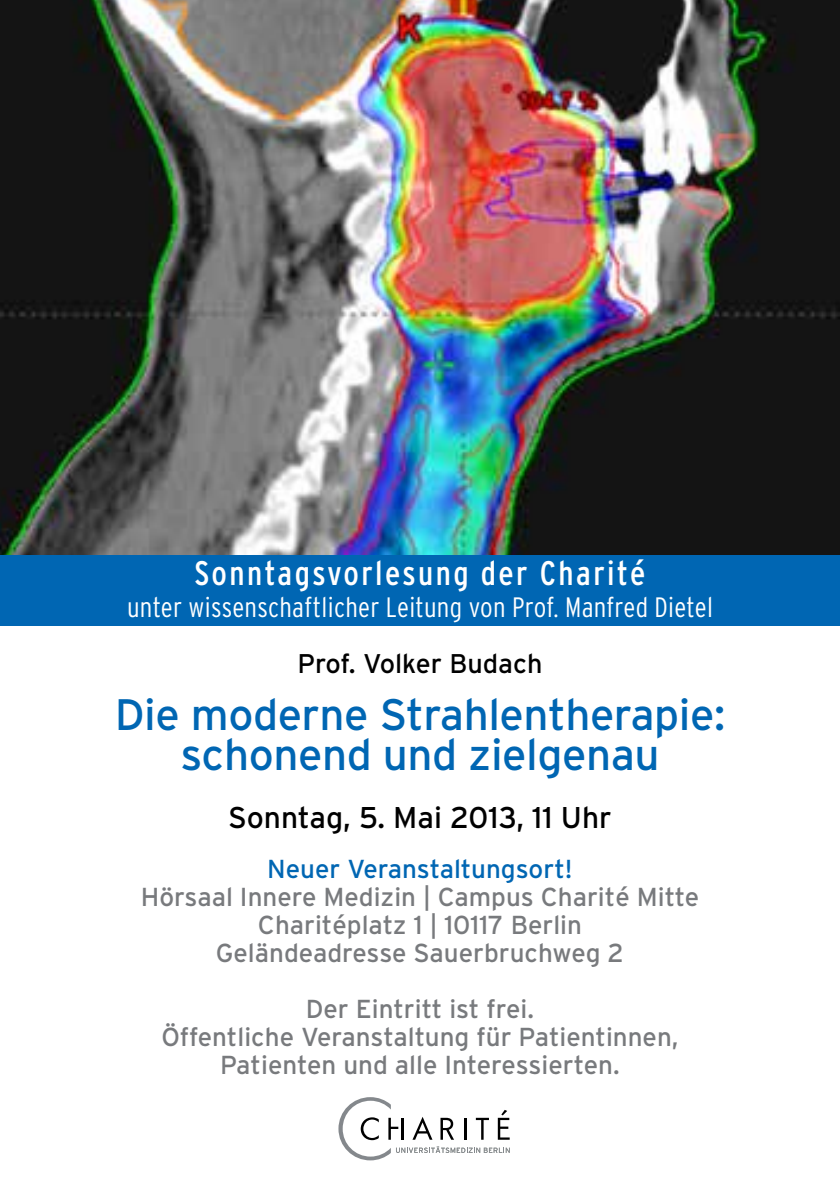
<style>
.page{position:relative;width:840px;height:1191px;background:#fff}
.page>*{position:absolute;margin:0;border:0;box-sizing:border-box;transform-origin:0 0}
.t1{font:44px/40px "Interstate";letter-spacing:-.01em;color:#0066b3;text-align:center}
.t2{font:condensed 34px "Interstate";letter-spacing:.07em;color:#fff}
.t3{font:30px "Interstate";color:#000}
.t4{font:300 condensed 28px "Interstate";letter-spacing:.01em;color:#fff}
.t5{font:27px "Interstate";color:#000}
.t6{font:26px/28px "Interstate";color:#787a7d;text-align:center}
.t7{font:26px "Interstate";color:#0066b3}
</style>
<div class="page">
<svg style="left:338px;top:1097px;width:171px;height:63px"></svg>
<img style="left:0;top:0;width:839px;height:555px">
<div style="left:0;top:555px;width:839px;height:70px;background:#0066b3"></div>
<h2 class="t2" style="left:194px;top:554px;width:452px">Sonntagsvorlesung der Charité</h2>
<p class="t4" style="left:127px;top:591px;width:587px">unter wissenschaftlicher Leitung von Prof. Manfred Dietel</p>
<p class="t5" style="left:297px;top:649px;width:246px">Prof. Volker Budach</p>
<h1 class="t1" style="left:115px;top:694px;width:611px">Die moderne Strahlentherapie: schonend und zielgenau</h1>
<p class="t3" style="left:228px;top:800px;width:385px">Sonntag, 5. Mai 2013, 11 Uhr</p>
<p class="t7" style="left:267px;top:854px;width:307px">Neuer Veranstaltungsort!</p>
<p class="t6" style="left:141px;top:883px;width:559px">Hörsaal Innere Medizin | Campus Charité Mitte<br>Charitéplatz 1 | 10117 Berlin<br>Geländeadresse Sauerbruchweg 2</p>
<p class="t6" style="left:161px;top:995px;width:518px">Der Eintritt ist frei.<br>Öffentliche Veranstaltung für Patientinnen,<br>Patienten und alle Interessierten.</p>
</div>
